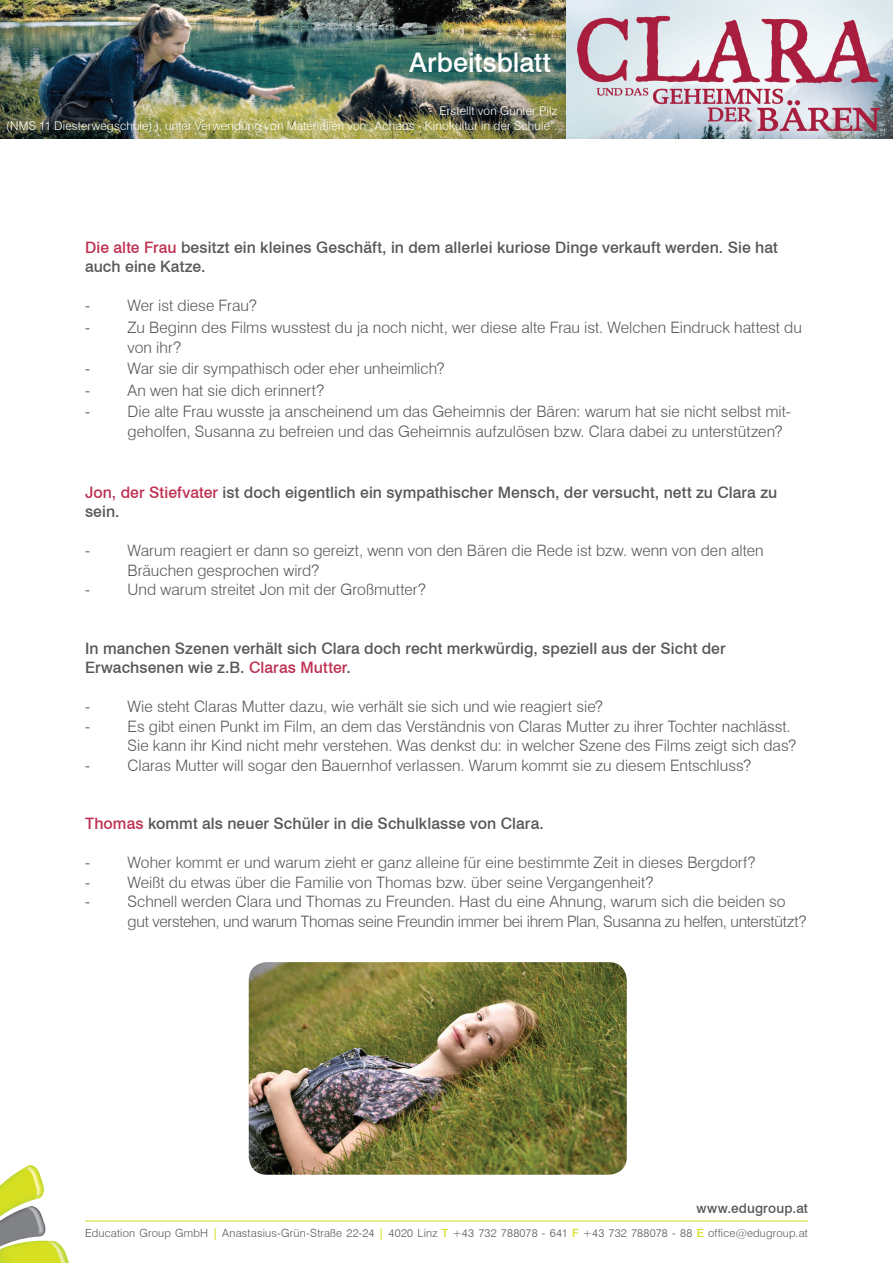
<style>
.page{position:relative;width:893px;height:1263px;background:#fff}
.page>*{position:absolute;margin:0;border:0;box-sizing:border-box;transform-origin:0 0}
.t1{font:500 27px "Swiss 721 BT";color:#fff}
.t2{font:300 15.75px/19.5px "Swiss 721 BT";color:#57585a}
.t3{font:500 15.75px/19.5px "Swiss 721 BT";letter-spacing:.005em;color:#57585a}
.t4{font:500 13.5px "Swiss 721 BT";letter-spacing:.01em;color:#57585a}
.t5{font:300 12px/14.4px "Swiss 721 BT";letter-spacing:.015em;color:#fff;text-align:right}
.t6{font:300 11.25px "Swiss 721 BT";letter-spacing:.015em;color:#57585a}
.s1{color:#be3152}
.s2{font-weight:500;color:#d6df21}
</style>
<div class="page">
<img style="left:0;top:0;width:567px;height:138px">
<svg style="left:0;top:1165px;width:69px;height:98px"></svg>
<hr style="left:85px;top:1220px;width:723px;height:1px;background:#d6df21">
<img style="left:567px;top:0;width:326px;height:138px">
<img style="left:249px;top:962px;width:378px;height:213px">
<h1 class="t1" style="left:409px;top:46px;width:143px">Arbeitsblatt</h1>
<p class="t5" style="left:6px;top:104px;width:553px">Erstellt von Günter Pilz<br>(NMS 11 Diesterwegschule) ), unter Verwendung von Materialien von „Achaos - Kinokultur in der Schule“.</p>
<p class="t3" style="left:85px;top:237px;width:694px"><span class="s1">Die alte Frau</span> besitzt ein kleines Geschäft, in dem allerlei kuriose Dinge verkauft werden. Sie hat auch eine Katze.</p>
<p class="t2" style="left:85px;top:296px;width:173px">- Wer ist diese Frau?</p>
<p class="t2" style="left:128px;top:318px;width:676px;text-indent:-43px">- Zu Beginn des Films wusstest du ja noch nicht, wer diese alte Frau ist. Welchen Eindruck hattest du von ihr?</p>
<p class="t2" style="left:85px;top:359px;width:361px">- War sie dir sympathisch oder eher unheimlich?</p>
<p class="t2" style="left:85px;top:380px;width:241px">- An wen hat sie dich erinnert?</p>
<p class="t2" style="left:128px;top:402px;width:665px;text-indent:-43px">- Die alte Frau wusste ja anscheinend um das Geheimnis der Bären: warum hat sie nicht selbst mit&shy;geholfen, Susanna zu befreien und das Geheimnis aufzulösen bzw. Clara dabei zu unterstützen?</p>
<p class="t3" style="left:85px;top:482px;width:694px"><span class="s1">Jon, der Stiefvater</span> ist doch eigentlich ein sympathischer Mensch, der versucht, nett zu Clara zu sein.</p>
<p class="t2" style="left:128px;top:541px;width:638px;text-indent:-43px">- Warum reagiert er dann so gereizt, wenn von den Bären die Rede ist bzw. wenn von den alten<br>Bräuchen gesprochen wird?</p>
<p class="t2" style="left:85px;top:580px;width:342px">- Und warum streitet Jon mit der Großmutter?</p>
<p class="t3" style="left:85px;top:638px;width:642px">In manchen Szenen verhält sich Clara doch recht merkwürdig, speziell aus der Sicht der<br>Erwachsenen wie z.B. <span class="s1">Claras Mutter</span>.</p>
<p class="t2" style="left:85px;top:697px;width:519px">- Wie steht Claras Mutter dazu, wie verhält sie sich und wie reagiert sie?</p>
<p class="t2" style="left:128px;top:716px;width:670px;text-indent:-43px">- Es gibt einen Punkt im Film, an dem das Verständnis von Claras Mutter zu ihrer Tochter nachlässt.<br>Sie kann ihr Kind nicht mehr verstehen. Was denkst du: in welcher Szene des Films zeigt sich das?</p>
<p class="t2" style="left:85px;top:755px;width:668px">- Claras Mutter will sogar den Bauernhof verlassen. Warum kommt sie zu diesem Entschluss?</p>
<p class="t3" style="left:85px;top:814px;width:460px"><span class="s1">Thomas</span> kommt als neuer Schüler in die Schulklasse von Clara.</p>
<p class="t2" style="left:85px;top:853px;width:672px">- Woher kommt er und warum zieht er ganz alleine für eine bestimmte Zeit in dieses Bergdorf?</p>
<p class="t2" style="left:85px;top:872px;width:570px">- Weißt du etwas über die Familie von Thomas bzw. über seine Vergangenheit?</p>
<p class="t2" style="left:128px;top:892px;width:680px;text-indent:-43px">- Schnell werden Clara und Thomas zu Freunden. Hast du eine Ahnung, warum sich die beiden so gut verstehen, und warum Thomas seine Freundin immer bei ihrem Plan, Susanna zu helfen, unterstützt?</p>
<p class="t4" style="left:697px;top:1200px;width:113px">www.edugroup.at</p>
<p class="t6" style="left:85px;top:1226px;width:724px">Education Group GmbH <span class="s2">|</span> Anastasius-Grün-Straße 22-24 <span class="s2">|</span> 4020 Linz <span class="s2">T</span> +43 732 788078 - 641 <span class="s2">F</span> +43 732 788078 - 88 <span class="s2">E</span> office@edugroup.at</p>
</div>
